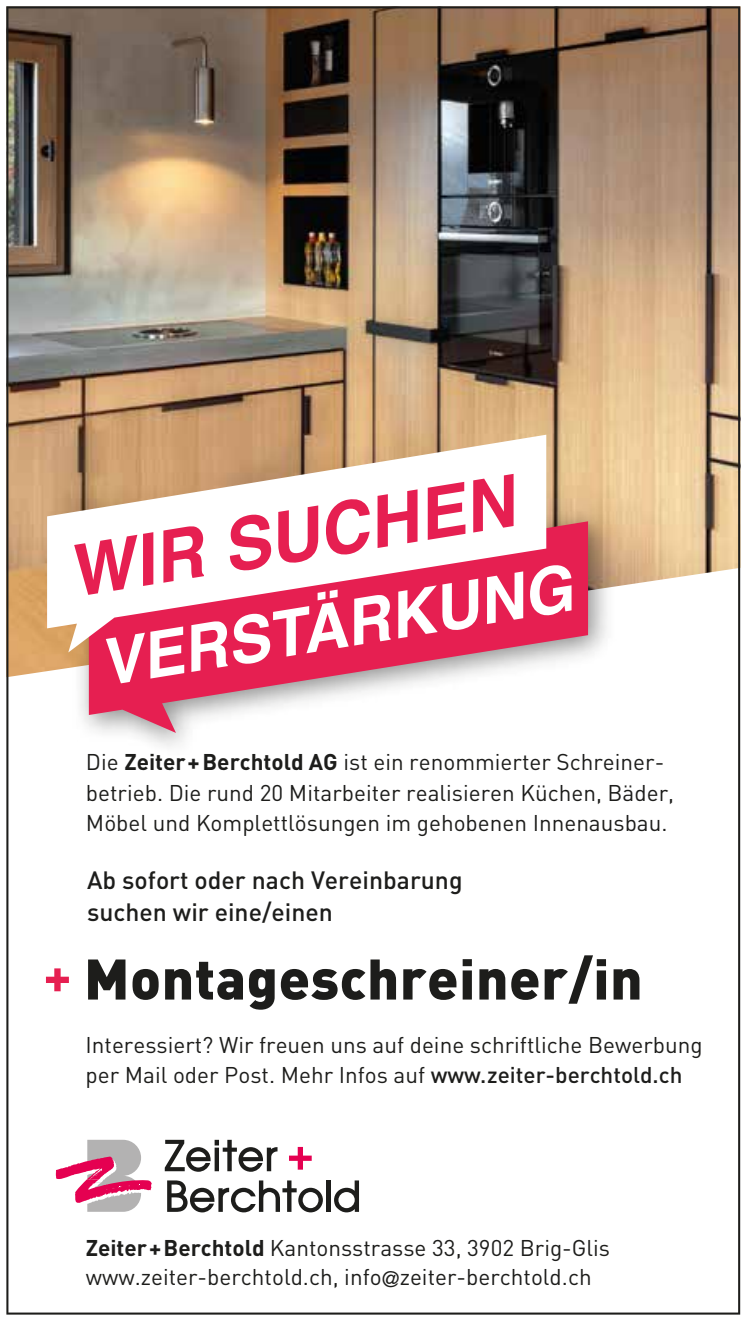
<style>
.page{position:relative;width:747px;height:1321px;background:#fff}
.page>*{position:absolute;margin:0;border:0;box-sizing:border-box;transform-origin:0 0}
.t1{font:900 56.25px "DIN";letter-spacing:.01em;color:#1d1d1b}
.t2{font:500 24.75px/31.3px "DIN";color:#1d1d1b}
.t3{font:22.5px/30.4px "DIN";color:#1d1d1b}
.s1{font-weight:700}
.s2{font-weight:700;font-size:51.75px;color:#e61f51}
.s3{font-weight:500}
.s4{font-family:"Frutiger LT Std";font-weight:300}
</style>
<div class="page">
<img style="left:6px;top:6px;width:733px;height:1308px">
<img style="left:63px;top:495px;width:560px;height:274px">
<svg style="left:89px;top:521px;width:498px;height:212px"></svg>
<svg style="left:47px;top:434px;width:499px;height:218px"></svg>
<svg style="left:74px;top:474px;width:439px;height:121px"></svg>
<svg style="left:106px;top:564px;width:465px;height:119px;fill:#e61f51"></svg>
<svg style="left:55px;top:1139px;width:99px;height:72px"></svg>
<svg style="left:165px;top:1139px;width:112px;height:32px"></svg>
<svg style="left:167px;top:1180px;width:156px;height:32px"></svg>
<hr style="left:326px;top:1180px;width:4px;height:31px;background:#1d1d1b">
<svg style="left:334px;top:1180px;width:25px;height:32px"></svg>
<svg style="left:289px;top:1146px;width:22px;height:23px"></svg>
<p class="t3" style="left:86px;top:746px;width:589px">Die <span class="s1">Zeiter+Berchtold AG</span> ist ein renommierter Schreiner&shy;betrieb. Die rund 20 Mitarbeiter realisieren Küchen, Bäder,<br>Möbel und Komplettlösungen im gehobenen Innenausbau.</p>
<p class="t2" style="left:87px;top:863px;width:377px">Ab sofort oder nach Vereinbarung suchen wir eine/einen</p>
<h1 class="t1" style="left:43px;top:941px;width:600px"><span class="s2">+</span> Montageschreiner/in</h1>
<p class="t3" style="left:85px;top:1029px;width:618px">Interessiert? Wir freuen uns auf deine schriftliche Bewerbung per Mail oder Post. Mehr Infos auf <span class="s3">www.zeiter-berchtold.ch</span></p>
<p class="t3" style="left:86px;top:1232px;width:525px;line-height:29.2px"><span class="s1">Zeiter+Berchtold</span> Kantonsstrasse 33, 3902 Brig-Glis www.zeiter-berchtold.ch, info<span class="s4">@</span>zeiter-berchtold.ch</p>
</div>
